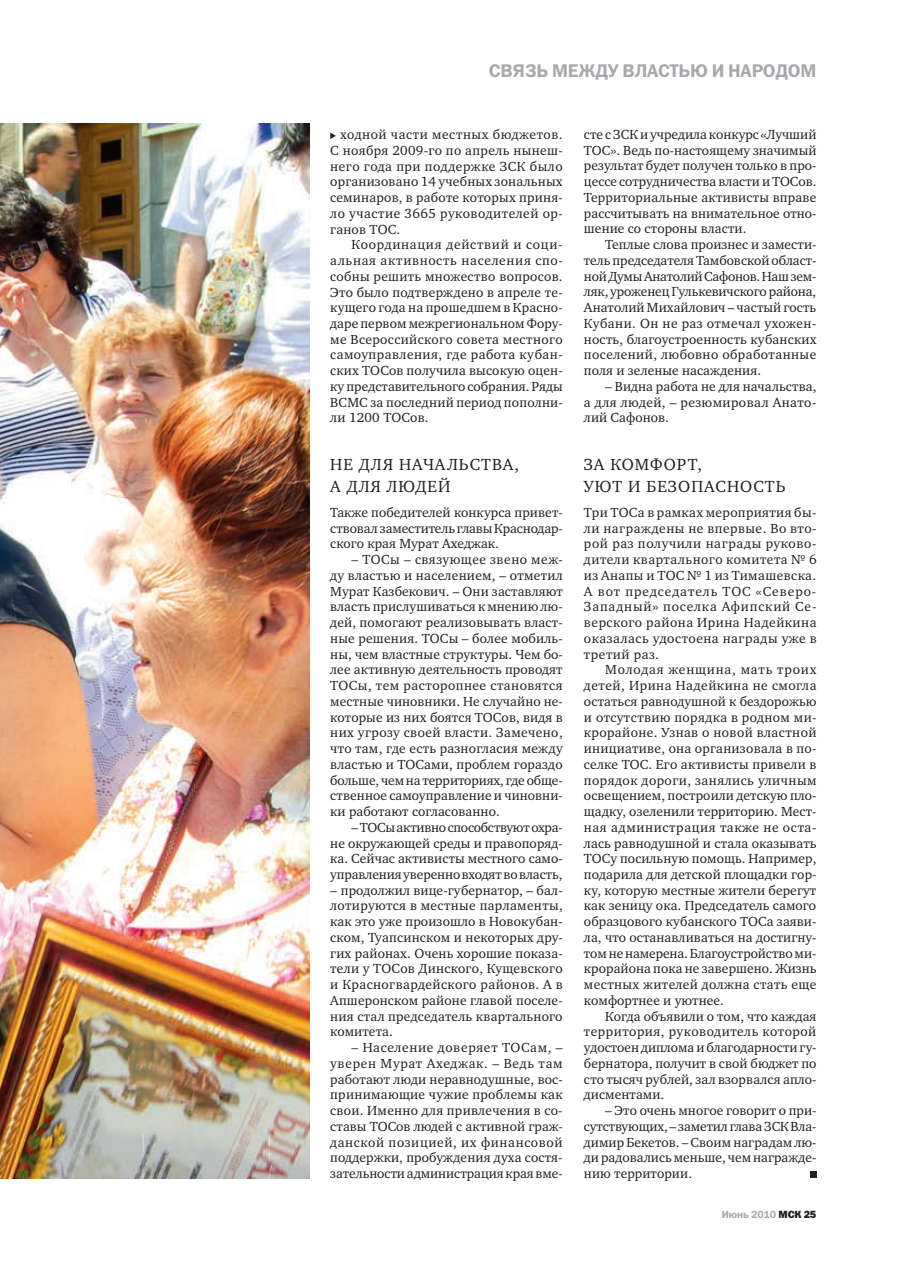
<style>
.page{position:relative;width:910px;height:1268px;background:#fff}
.page>*{position:absolute;margin:0;border:0;box-sizing:border-box;transform-origin:0 0}
.t1{font:18.45px "Franklin Gothic Demi C";letter-spacing:.05em;color:#a8a9ad}
.t2{font:16.5px "Charter ITCC";letter-spacing:.065em;color:#231f20}
.t3{font:13.5px/15.8px "Charter ITCC";letter-spacing:.005em;color:#231f20;text-align:justify}
.t4{font:10.5px "Franklin Gothic Demi C";letter-spacing:-.015em;color:#a8a9ad}
.s1{font-family:"Franklin Gothic Heavy C";color:#231f20}
</style>
<div class="page">
<svg style="left:810px;top:1171px;width:6px;height:6px"></svg>
<img style="left:0;top:123px;width:309px;height:1054px">
<svg style="left:330px;top:132px;width:6px;height:7px"></svg>
<h1 class="t1" style="left:489px;top:60px;width:329px">связь между властью и народом</h1>
<p class="t3" style="left:330px;top:127px;width:234px;text-indent:10px">ходной части местных бюджетов.<br>С ноября 2009-го по апрель нынеш&shy;него года при поддержке ЗСК было организовано 14 учебных зональных семинаров, в работе которых приня&shy;ло участие 3665 руководителей ор&shy;ганов ТОС.</p>
<p class="t3" style="left:330px;top:237px;width:234px;text-indent:21px">Координация действий и соци&shy;альная активность населения спо&shy;собны решить множество вопросов.<br>Это было подтверждено в апреле те&shy;кущего года на прошедшем в Красно&shy;даре первом межрегиональном Фору&shy;ме Всероссийского совета местного самоуправления, где работа кубан&shy;ских ТОСов получила высокую оцен&shy;ку представительного собрания. Ряды ВСМС за последний период пополни&shy;ли 1200 ТОСов.</p>
<p class="t2" style="left:330px;top:455px;width:41px">Не для</p>
<p class="t2" style="left:399px;top:455px;width:13px">начал</p>
<p class="t2" style="left:459px;top:455px;width:23px">ьства</p>
<p class="t2" style="left:514px;top:455px;width:6px">,</p>
<p class="t2" style="left:330px;top:477px;width:29px">а для</p>
<p class="t2" style="left:387px;top:477px;width:65px">людей</p>
<p class="t3" style="left:330px;top:504px;width:234px">Также победителей конкурса привет&shy;ствовал заместитель главы Краснодар&shy;ского края Мурат Ахеджак.</p>
<p class="t3" style="left:330px;top:551px;width:234px;text-indent:21px">– ТОСы – связующее звено меж&shy;ду властью и населением, – отметил Мурат Казбекович. – Они заставляют власть прислушиваться к мнению лю&shy;дей, помогают реализовывать власт&shy;ные решения. ТОСы – более мобиль&shy;ны, чем властные структуры. Чем бо&shy;лее активную деятельность проводят ТОСы, тем расторопнее становятся местные чиновники. Не случайно не&shy;которые из них боятся ТОСов, видя в них угрозу своей власти. Замечено, что там, где есть разногласия между властью и ТОСами, проблем гораздо больше, чем на территориях, где обще&shy;ственное самоуправление и чиновни&shy;ки работают согласованно.</p>
<p class="t3" style="left:330px;top:819px;width:234px;text-indent:21px">– ТОСы активно способствуют охра&shy;не окружающей среды и правопоряд&shy;ка. Сейчас активисты местного само&shy;управления уверенно входят во власть,</p>
<p class="t3" style="left:330px;top:882px;width:234px">– продолжил вице-губернатор, – бал&shy;лотируются в местные парламенты, как это уже произошло в Новокубан&shy;ском, Туапсинском и некоторых дру&shy;гих районах. Очень хорошие показа&shy;тели у ТОСов Динского, Кущевского и Красногвардейского районов. А в Апшеронском районе главой поселе&shy;ния стал председатель квартального комитета.</p>
<p class="t3" style="left:330px;top:1039px;width:234px;text-indent:21px">– Население доверяет ТОСам, – уверен Мурат Ахеджак. – Ведь там работают люди неравнодушные, вос&shy;принимающие чужие проблемы как свои. Именно для привлечения в со&shy;ставы ТОСов людей с активной граж&shy;данской позицией, их финансовой поддержки, пробуждения духа состя&shy;зательности администрация края вме-</p>
<p class="t3" style="left:584px;top:127px;width:234px">сте с ЗСК и учредила конкурс «Лучший ТОС». Ведь по-настоящему значимый результат будет получен только в про&shy;цессе сотрудничества власти и ТОСов.<br>Территориальные активисты вправе рассчитывать на внимательное отно&shy;шение со стороны власти.</p>
<p class="t3" style="left:584px;top:237px;width:234px;text-indent:21px">Теплые слова произнес и замести&shy;тель председателя Тамбовской област&shy;ной Думы Анатолий Сафонов. Наш зем&shy;ляк, уроженец Гулькевичского района, Анатолий Михайлович – частый гость Кубани. Он не раз отмечал ухожен&shy;ность, благоустроенность кубанских поселений, любовно обработанные поля и зеленые насаждения.</p>
<p class="t3" style="left:584px;top:378px;width:234px;text-indent:21px">– Видна работа не для начальства, а для людей, – резюмировал Анато&shy;лий Сафонов.</p>
<p class="t2" style="left:584px;top:455px;width:41px">За комфо</p>
<p class="t2" style="left:677px;top:455px;width:27px">рт,</p>
<p class="t2" style="left:584px;top:477px;width:76px">уют и безопасност</p>
<p class="t2" style="left:776px;top:477px;width:11px">ь</p>
<p class="t3" style="left:584px;top:504px;width:234px">Три ТОСа в рамках мероприятия бы&shy;ли награждены не впервые. Во вто&shy;рой раз получили награды руково&shy;дители квартального комитета № 6 из Анапы и ТОС № 1 из Тимашевска.<br>А вот председатель ТОС «Северо-Западный» поселка Афипский Се&shy;верского района Ирина Надейкина оказалась удостоена награды уже в третий раз.</p>
<p class="t3" style="left:584px;top:662px;width:234px;text-indent:21px">Молодая женщина, мать троих детей, Ирина Надейкина не смогла остаться равнодушной к бездорожью и отсутствию порядка в родном ми&shy;крорайоне. Узнав о новой властной инициативе, она организовала в по&shy;селке ТОС. Его активисты привели в порядок дороги, занялись уличным освещением, построили детскую пло&shy;щадку, озеленили территорию. Мест&shy;ная администрация также не оста&shy;лась равнодушной и стала оказывать ТОСу посильную помощь. Например, подарила для детской площадки гор&shy;ку, которую местные жители берегут как зеницу ока. Председатель самого образцового кубанского ТОСа заяви&shy;ла, что останавливаться на достигну&shy;том не намерена. Благоустройство ми&shy;крорайона пока не завершено. Жизнь местных жителей должна стать еще комфортнее и уютнее.</p>
<p class="t3" style="left:584px;top:1008px;width:234px;text-indent:21px">Когда объявили о том, что каждая территория, руководитель которой удостоен диплома и благодарности гу&shy;бернатора, получит в свой бюджет по сто тысяч рублей, зал взорвался апло&shy;дисментами.</p>
<p class="t3" style="left:584px;top:1102px;width:234px;text-indent:21px">– Это очень многое говорит о при&shy;сутствующих, – заметил глава ЗСК Вла&shy;димир Бекетов. – Своим наградам лю&shy;ди радовались меньше, чем награжде&shy;нию территории.</p>
<p class="t4" style="left:722px;top:1208px;width:96px">Июнь 2010 <span class="s1">мСК 25</span></p>
</div>
